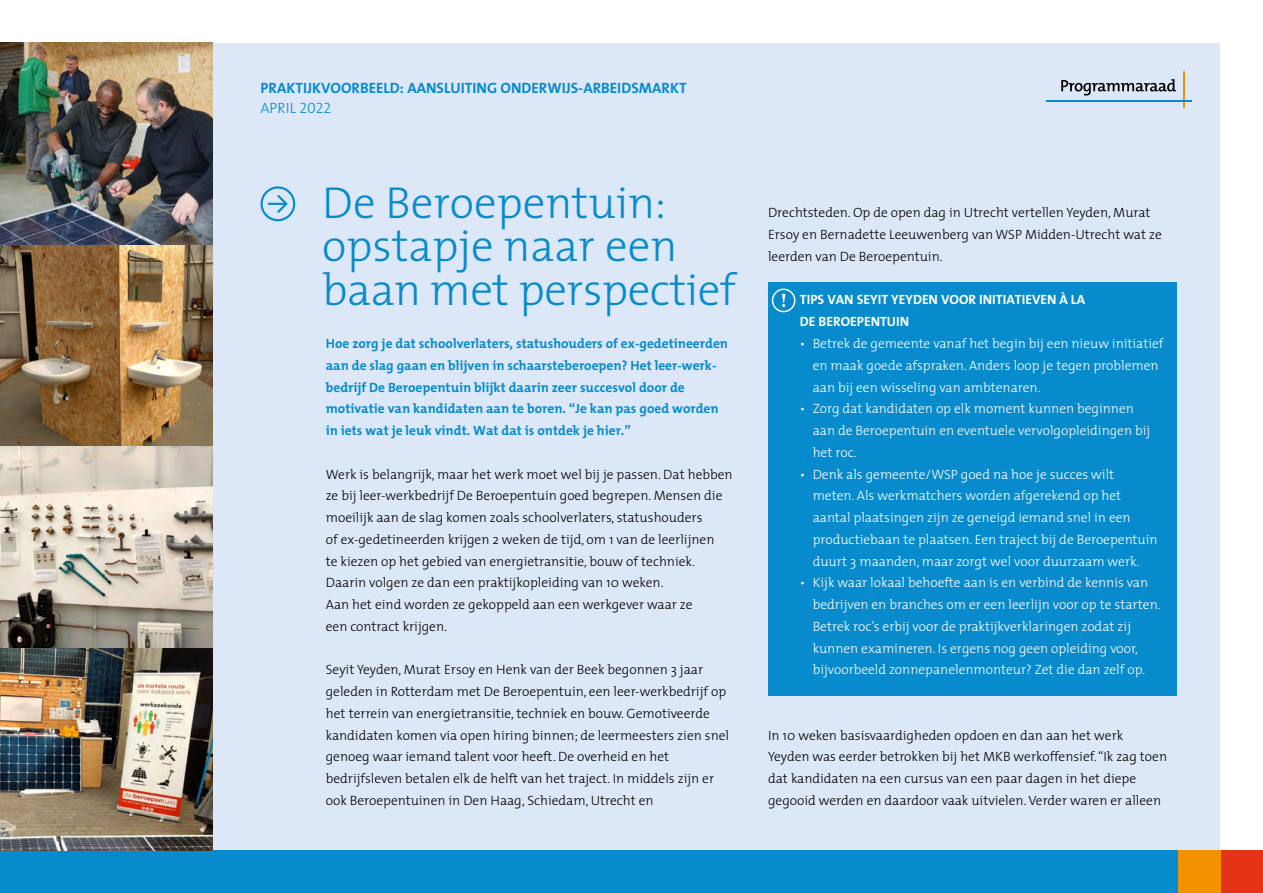
<style>
.page{position:relative;width:1263px;height:893px;background:#fff}
.page>*{position:absolute;margin:0;border:0;box-sizing:border-box;transform-origin:0 0}
.KOP_Praktijkverhaal{font:300 45px/43.5px "The Mix";color:#088bcc}
.Info_Praktijkverhaal{font:15px "The Mix Bold Caps";color:#088bcc}
.Info_Praktijk_DUN{font:15px "The Mix Light Caps";color:#088bcc}
.Bodytekst{font:300 13.5px/21.8px "The Mix";color:#000}
.Bodytekst_TIPS_Blauw{font:300 13.5px/21.8px "The Mix";color:#fff}
.Intotekst_Praktijkve{font:700 13.5px/21.8px "The Mix";color:#088bcc}
.Kop_TIPS_Blauw_vlak{font:700 13.5px/21.8px "The Mix";color:#fff}
</style>
<div class="page">
<div style="left:43px;top:43px;width:1177px;height:807px;background:#dce7f7"></div>
<div style="left:768px;top:283px;width:408px;height:413px;background:#088bcc"></div>
<svg style="left:772px;top:289px;width:23px;height:23px"></svg>
<div style="left:0;top:850px;width:1178px;height:43px;background:#088bcc"></div>
<div style="left:1220px;top:850px;width:43px;height:43px;background:#e43317"></div>
<div style="left:1178px;top:850px;width:42px;height:43px;background:#f39200"></div>
<svg style="left:261px;top:186px;width:34px;height:35px"></svg>
<img style="left:0;top:244px;width:213px;height:202px">
<svg style="left:0;top:446px;width:213px;height:202px;background:#c1b8aa"></svg>
<img style="left:0;top:43px;width:213px;height:201px">
<img style="left:0;top:648px;width:213px;height:202px">
<hr style="left:1183px;top:71px;width:2px;height:37px;background:#f39200">
<hr style="left:1046px;top:100px;width:145px;height:2px;background:#088bcc">
<svg style="left:1061px;top:79px;width:115px;height:16px"></svg>
<h1 class="Info_Praktijkverhaal" style="left:261px;top:75px;width:428px">PRAKTIJKVOORBEELD: AANSLUITING ONDERWIJS-ARBEIDSMARKT</h1>
<h1 class="Info_Praktijk_DUN" style="left:261px;top:95px;width:72px">APRIL 2022</h1>
<p class="KOP_Praktijkverhaal" style="left:322px;top:179px;width:415px">De Beroepentuin: opstapje naar een baan met perspectief</p>
<h1 class="Intotekst_Praktijkve" style="left:326px;top:332px;width:404px">Hoe zorg je dat schoolverlaters, statushouders of ex-gedetineerden aan de slag gaan en blijven in schaarsteberoepen? Het leer-werk&shy;bedrijf De Beroepentuin blijkt daarin zeer succesvol door de motivatie van kandidaten aan te boren. “Je kan pas goed worden in iets wat je leuk vindt. Wat dat is ontdek je hier.”</h1>
<p class="Bodytekst" style="left:326px;top:463px;width:408px">Werk is belangrijk, maar het werk moet wel bij je passen. Dat hebben ze bij leer-werkbedrijf De Beroepentuin goed begrepen. Mensen die moeilijk aan de slag komen zoals schoolverlaters, statushouders<br>of ex-gedetineerden krijgen 2 weken de tijd, om 1 van de leerlijnen<br>te kiezen op het gebied van energietransitie, bouw of techniek.<br>Daarin volgen ze dan een praktijkopleiding van 10 weken.<br>Aan het eind worden ze gekoppeld aan een werkgever waar ze<br>een contract krijgen.</p>
<p class="Bodytekst" style="left:326px;top:658px;width:405px">Seyit Yeyden, Murat Ersoy en Henk van der Beek begonnen 3 jaar geleden in Rotterdam met De Beroepentuin, een leer-werkbedrijf op het terrein van energietransitie, techniek en bouw. Gemotiveerde kandidaten komen via open hiring binnen; de leermeesters zien snel genoeg waar iemand talent voor heeft. De overheid en het bedrijfsleven betalen elk de helft van het traject. In middels zijn er ook Beroepentuinen in Den Haag, Schiedam, Utrecht en</p>
<p class="Bodytekst" style="left:768px;top:202px;width:395px">Drechtsteden. Op de open dag in Utrecht vertellen Yeyden, Murat<br>Ersoy en Bernadette Leeuwenberg van WSP Midden-Utrecht wat ze leerden van De Beroepentuin.</p>
<p class="Kop_TIPS_Blauw_vlak" style="left:800px;top:289px;width:287px">TIPS VAN SEYIT YEYDEN VOOR INITIATIEVEN À LA<br>DE BEROEPENTUIN</p>
<p class="Bodytekst_TIPS_Blauw" style="left:813px;top:332px;width:352px;text-indent:-13px">• Betrek de gemeente vanaf het begin bij een nieuw initiatief en maak goede afspraken. Anders loop je tegen problemen aan bij een wisseling van ambtenaren.</p>
<p class="Bodytekst_TIPS_Blauw" style="left:813px;top:397px;width:339px;text-indent:-13px">• Zorg dat kandidaten op elk moment kunnen beginnen aan de Beroepentuin en eventuele vervolgopleidingen bij het roc.</p>
<p class="Bodytekst_TIPS_Blauw" style="left:813px;top:463px;width:346px;text-indent:-13px">• Denk als gemeente/WSP goed na hoe je succes wilt meten. Als werkmatchers worden afgerekend op het aantal plaatsingen zijn ze geneigd iemand snel in een productiebaan te plaatsen. Een traject bij de Beroepentuin duurt 3 maanden, maar zorgt wel voor duurzaam werk.</p>
<p class="Bodytekst_TIPS_Blauw" style="left:813px;top:571px;width:349px;text-indent:-13px">• Kijk waar lokaal behoefte aan is en verbind de kennis van bedrijven en branches om er een leerlijn voor op te starten.<br>Betrek roc’s erbij voor de praktijkverklaringen zodat zij kunnen examineren. Is ergens nog geen opleiding voor, bijvoorbeeld zonnepanelenmonteur? Zet die dan zelf op.</p>
<p class="Bodytekst" style="left:768px;top:724px;width:357px">In 10 weken basisvaardigheden opdoen en dan aan het werk</p>
<p class="Bodytekst" style="left:768px;top:745px;width:401px">Yeyden was eerder betrokken bij het MKB werkoffensief. “Ik zag toen dat kandidaten na een cursus van een paar dagen in het diepe gegooid werden en daardoor vaak uitvielen. Verder waren er alleen</p>
</div>
